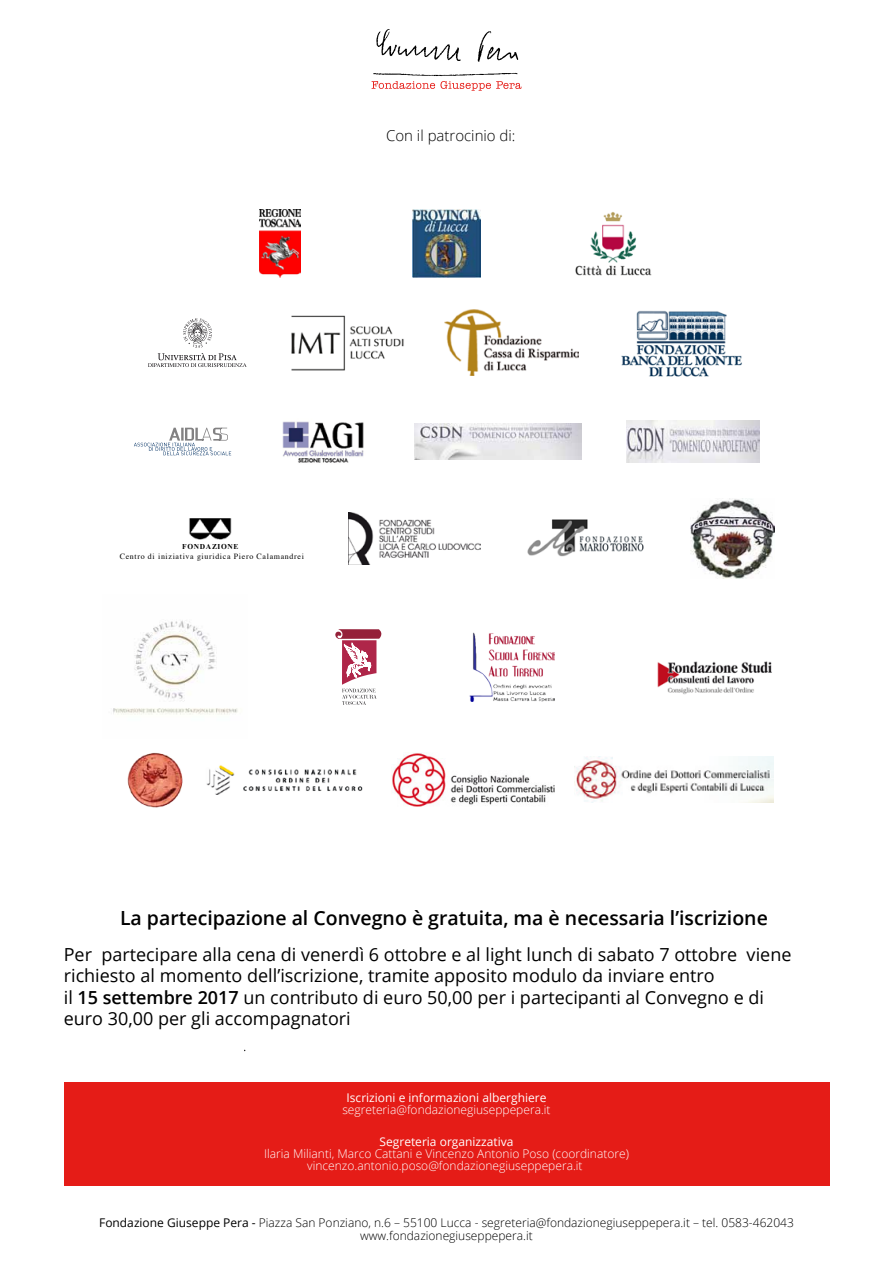
<style>
.page{position:relative;width:893px;height:1263px;background:#fff}
.page>*{position:absolute;margin:0;border:0;box-sizing:border-box;transform-origin:0 0}
.t1{font:600 19.5px "Open Sans";color:#000}
.t2{font:18px/21.6px "Open Sans";color:#000}
.t3{font:300 15px "Open Sans";color:#000}
.t4{font:300 12px/12px "Open Sans";color:#fff;text-align:center}
.t5{font:300 12px/13.5px "Open Sans";color:#000;text-align:center}
.t6{font:12px "Open Sans";color:#fff}
.t7{font:7.95px "Times";letter-spacing:.085em;color:#000}
.t8{font:700 7.5px "Times New Roman";letter-spacing:.09em;color:#000}
.s1{font-weight:600}
.s2{font-weight:400}
</style>
<div class="page">
<div style="left:64px;top:1082px;width:765px;height:104px;background:#e51c17"></div>
<svg style="left:376px;top:29px;width:85px;height:32px"></svg>
<svg style="left:478px;top:31px;width:40px;height:31px"></svg>
<svg style="left:371px;top:73px;width:150px;height:18px"></svg>
<img style="left:412px;top:209px;width:69px;height:68px">
<img style="left:575px;top:212px;width:77px;height:64px">
<img style="left:259px;top:209px;width:41px;height:68px">
<img style="left:527px;top:519px;width:117px;height:38px">
<img style="left:690px;top:498px;width:84px;height:81px">
<img style="left:189px;top:518px;width:43px;height:22px">
<img style="left:349px;top:512px;width:132px;height:53px">
<img style="left:113px;top:620px;width:125px;height:95px">
<svg style="left:335px;top:629px;width:47px;height:76px"></svg>
<img style="left:657px;top:661px;width:115px;height:34px">
<img style="left:469px;top:632px;width:86px;height:69px">
<img style="left:392px;top:753px;width:163px;height:54px">
<img style="left:575px;top:756px;width:199px;height:47px">
<img style="left:127px;top:752px;width:56px;height:56px">
<img style="left:206px;top:765px;width:157px;height:30px">
<img style="left:291px;top:315px;width:113px;height:56px">
<img style="left:444px;top:310px;width:134px;height:65px">
<img style="left:621px;top:310px;width:121px;height:67px">
<svg style="left:148px;top:318px;width:99px;height:49px"></svg>
<img style="left:282px;top:421px;width:82px;height:42px">
<img style="left:626px;top:421px;width:133px;height:41px">
<img style="left:414px;top:424px;width:168px;height:35px">
<svg style="left:134px;top:428px;width:97px;height:27px"></svg>
<p class="t3" style="left:386px;top:125px;width:131px">Con il patrocinio di:</p>
<p class="t8" style="left:182px;top:541px;width:58px">FONDAZIONE</p>
<p class="t7" style="left:120px;top:548px;width:186px">Centro di iniziativa giuridica Piero Calamandrei</p>
<p class="t1" style="left:120px;top:904px;width:649px">La partecipazione al Convegno è gratuita, ma è necessaria l’iscrizione</p>
<p class="t2" style="left:64px;top:943px;width:729px">Per partecipare alla cena di venerdì 6 ottobre e al light lunch di sabato 7 ottobre viene richiesto al momento dell’iscrizione, tramite apposito modulo da inviare entro<br>il <span class="s1">15 settembre 2017</span> un contributo di euro 50,00 per i partecipanti al Convegno e di euro 30,00 per gli accompagnatori</p>
<p class="t6" style="left:347px;top:1089px;width:201px">Iscrizioni e informazioni alberghiere</p>
<p class="t4" style="left:342px;top:1103px;width:210px">segreteria@fondazionegiuseppepera.it</p>
<p class="t6" style="left:380px;top:1133px;width:135px">Segreteria organizzativa</p>
<p class="t4" style="left:264px;top:1147px;width:366px">Ilaria Milianti, Marco Cattani e Vincenzo Antonio Poso (coordinatore) vincenzo.antonio.poso@fondazionegiuseppepera.it</p>
<p class="t5" style="left:99px;top:1215px;width:696px"><span class="s2">Fondazione Giuseppe Pera -</span> Piazza San Ponziano, n.6 – 55100 Lucca - segreteria@fondazionegiuseppepera.it – tel. 0583-462043 www.fondazionegiuseppepera.it</p>
</div>
